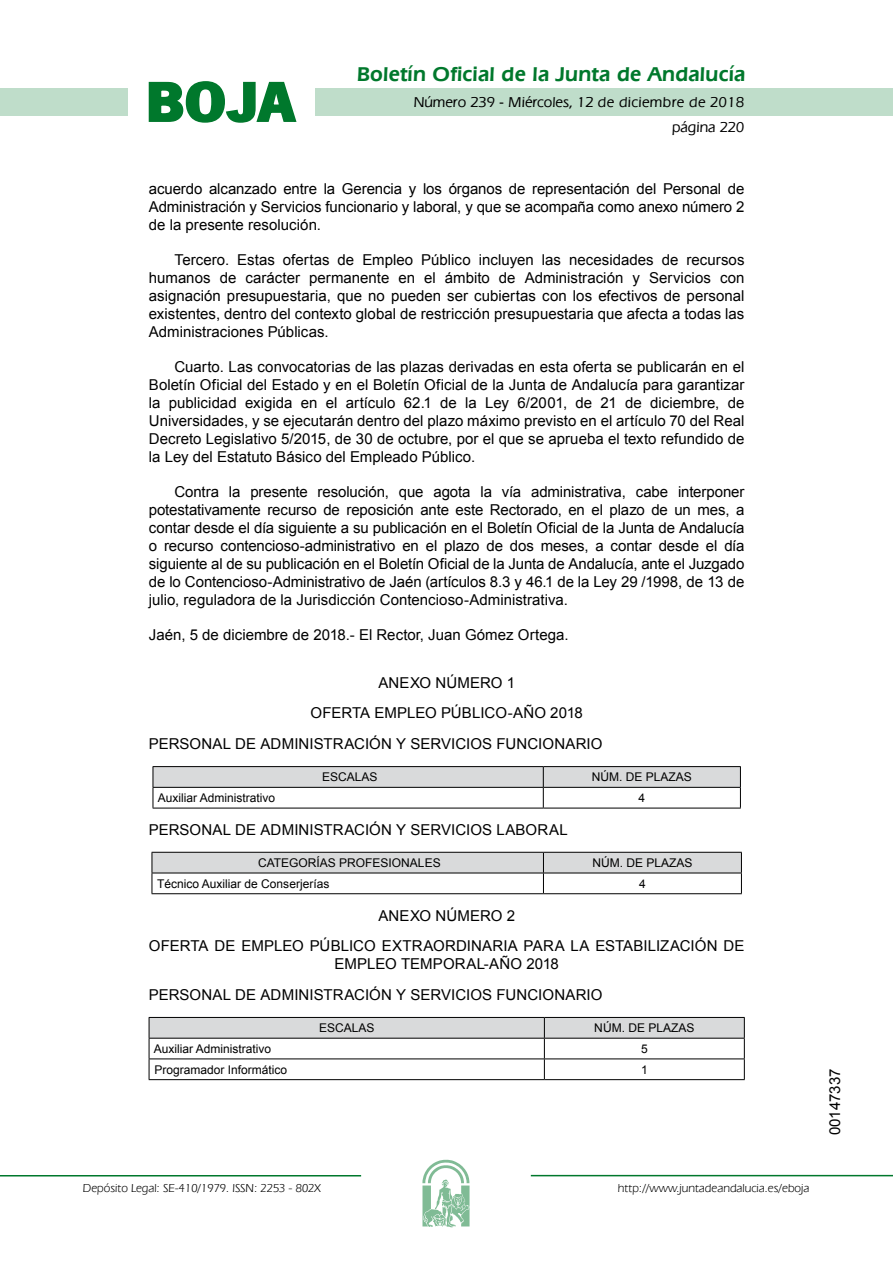
<style>
.page{position:relative;width:893px;height:1263px;background:#fff}
.page>*{position:absolute;margin:0;border:0;box-sizing:border-box;transform-origin:0 0}
.t1{font:700 57.75px "News Got T";color:#00782c;scale:1.14 1}
.t2{font:600 21px "Eras IT Cby BT";letter-spacing:.01em;color:#00782c}
.t3{font:15px/18px "Arial";color:#000;text-align:justify}
.t4{font:500 15px/24.5px "Eras IT Cby BT";color:#000;text-align:right}
.t5{font:12px "Arial";color:#000}
.t6{font:12px "Eras IT Cby BT";color:#000}
</style>
<div class="page">
<div style="left:315px;top:88px;width:577px;height:28px;background:#bfddca"></div>
<div style="left:0;top:88px;width:128px;height:28px;background:#bfddca"></div>
<hr style="left:0;top:1175px;width:361px;height:2px;background:#00782c">
<svg style="left:422px;top:1159px;width:47px;height:68px"></svg>
<hr style="left:531px;top:1175px;width:361px;height:1px;background:#00782c">
<svg style="left:148px;top:81px;width:149px;height:42px"></svg>
<hr style="left:153px;top:766px;width:390px;height:1px;background:#000">
<hr style="left:543px;top:766px;width:197px;height:1px;background:#000">
<svg style="left:153px;top:767px;width:588px;height:41px"></svg>
<hr style="left:153px;top:808px;width:390px;height:1px;background:#000">
<hr style="left:543px;top:808px;width:197px;height:1px;background:#000">
<svg style="left:152px;top:852px;width:590px;height:41px"></svg>
<hr style="left:152px;top:893px;width:391px;height:1px;background:#000">
<hr style="left:543px;top:893px;width:198px;height:1px;background:#000">
<svg style="left:149px;top:1017px;width:596px;height:62px"></svg>
<hr style="left:149px;top:1079px;width:395px;height:1px;background:#000">
<hr style="left:544px;top:1079px;width:200px;height:1px;background:#000">
<h1 class="t1" style="left:145px;top:68px;width:133px">BOJA</h1>
<h2 class="t2" style="left:357px;top:62px;width:390px">Boletín Oficial de la Junta de Andalucía</h2>
<p class="t4" style="left:414px;top:90px;width:332px">Número 239 - Miércoles, 12 de diciembre de 2018 página 220</p>
<p class="t3" style="left:149px;top:180px;width:597px">acuerdo alcanzado entre la Gerencia y los órganos de representación del Personal de Administración y Servicios funcionario y laboral, y que se acompaña como anexo número 2 de la presente resolución.</p>
<p class="t3" style="left:149px;top:251px;width:597px;text-indent:26px">Tercero. Estas ofertas de Empleo Público incluyen las necesidades de recursos humanos de carácter permanente en el ámbito de Administración y Servicios con asignación presupuestaria, que no pueden ser cubiertas con los efectivos de personal existentes, dentro del contexto global de restricción presupuestaria que afecta a todas las Administraciones Públicas.</p>
<p class="t3" style="left:149px;top:358px;width:597px;text-indent:26px">Cuarto. Las convocatorias de las plazas derivadas en esta oferta se publicarán en el Boletín Oficial del Estado y en el Boletín Oficial de la Junta de Andalucía para garantizar la publicidad exigida en el artículo 62.1 de la Ley 6/2001, de 21 de diciembre, de Universidades, y se ejecutarán dentro del plazo máximo previsto en el artículo 70 del Real Decreto Legislativo 5/2015, de 30 de octubre, por el que se aprueba el texto refundido de la Ley del Estatuto Básico del Empleado Público.</p>
<p class="t3" style="left:149px;top:483px;width:597px;text-indent:26px">Contra la presente resolución, que agota la vía administrativa, cabe interponer potestativamente recurso de reposición ante este Rectorado, en el plazo de un mes, a contar desde el día siguiente a su publicación en el Boletín Oficial de la Junta de Andalucía o recurso contencioso-administrativo en el plazo de dos meses, a contar desde el día siguiente al de su publicación en el Boletín Oficial de la Junta de Andalucía, ante el Juzgado de lo Contencioso-Administrativo de Jaén (artículos 8.3 y 46.1 de la Ley 29 /1998, de 13 de julio, reguladora de la Jurisdicción Contencioso-Administrativa.</p>
<p class="t3" style="left:149px;top:626px;width:421px">Jaén, 5 de diciembre de 2018.- El Rector, Juan Gómez Ortega.</p>
<p class="t3" style="left:378px;top:674px;width:138px">ANEXO NÚMERO 1</p>
<p class="t3" style="left:310px;top:704px;width:274px">OFERTA EMPLEO PÚBLICO-AÑO 2018</p>
<p class="t3" style="left:149px;top:735px;width:455px">PERSONAL DE ADMINISTRACIÓN Y SERVICIOS FUNCIONARIO</p>
<p class="t5" style="left:322px;top:769px;width:57px">ESCALAS</p>
<p class="t5" style="left:592px;top:769px;width:102px">NÚM. DE PLAZAS</p>
<p class="t5" style="left:158px;top:790px;width:119px">Auxiliar Administrativo</p>
<p class="t5" style="left:638px;top:790px;width:8px">4</p>
<p class="t3" style="left:149px;top:821px;width:420px">PERSONAL DE ADMINISTRACIÓN Y SERVICIOS LABORAL</p>
<p class="t5" style="left:258px;top:855px;width:184px">CATEGORÍAS PROFESIONALES</p>
<p class="t5" style="left:592px;top:855px;width:102px">NÚM. DE PLAZAS</p>
<p class="t5" style="left:157px;top:876px;width:174px">Técnico Auxiliar de Conserjerías</p>
<p class="t5" style="left:639px;top:876px;width:8px">4</p>
<p class="t3" style="left:149px;top:900px;width:597px;line-height:30.8px;text-align:center">ANEXO NÚMERO 2<br>OFERTA DE EMPLEO PÚBLICO EXTRAORDINARIA PARA LA ESTABILIZACIÓN DE</p>
<p class="t3" style="left:149px;top:949px;width:455px;line-height:30.8px;text-indent:185px">EMPLEO TEMPORAL-AÑO 2018<br>PERSONAL DE ADMINISTRACIÓN Y SERVICIOS FUNCIONARIO</p>
<p class="t5" style="left:319px;top:1020px;width:57px">ESCALAS</p>
<p class="t5" style="left:594px;top:1020px;width:102px">NÚM. DE PLAZAS</p>
<p class="t5" style="left:154px;top:1041px;width:119px">Auxiliar Administrativo</p>
<p class="t5" style="left:641px;top:1041px;width:8px">5</p>
<p class="t5" style="left:154px;top:1062px;width:134px">Programador Informático</p>
<p class="t5" style="left:641px;top:1062px;width:8px">1</p>
<p class="t6" style="left:83px;top:1181px;width:239px">Depósito Legal: SE-410/1979. ISSN: 2253 - 802X</p>
<p class="t6" style="left:618px;top:1181px;width:193px">http://www.juntadeandalucia.es/eboja</p>
<p class="t3" style="left:826px;top:1135px;width:68px;rotate:-90deg">00147337</p>
</div>
